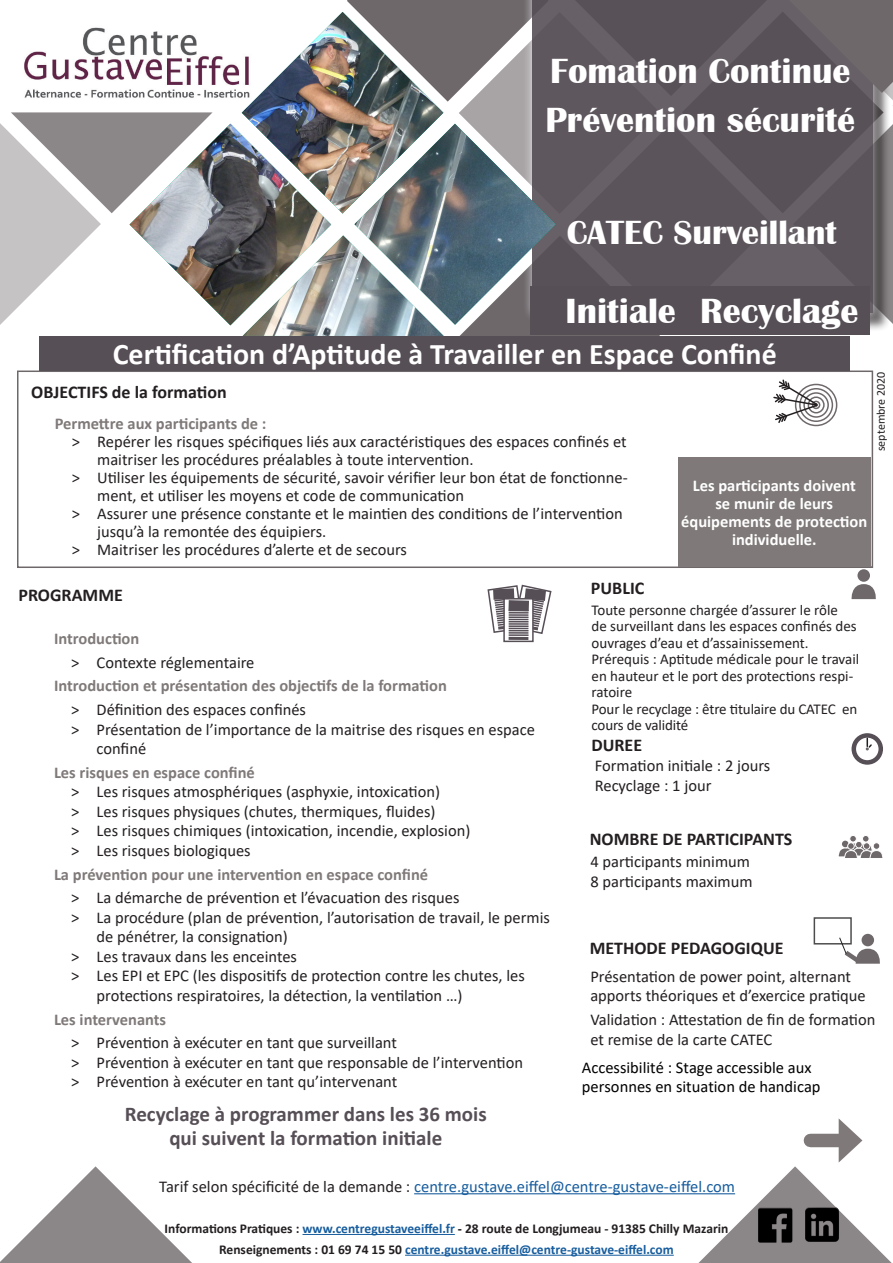
<style>
.page{position:relative;width:893px;height:1263px;background:#fff}
.page>*{position:absolute;margin:0;border:0;box-sizing:border-box;transform-origin:0 0}
.Réf{font:700 36px "Britannic";color:#fff}
.Réf-2{font:700 34.5px "Britannic";color:#fff}
.Réf-3{font:700 30px "Calibri";color:#fff}
.t1{font:700 21px/24px "Calibri";color:#564f56;text-align:center}
.t2{font:700 18px "Calibri";color:#231f20}
.t3{font:16.5px/19.5px "Calibri";color:#231f20}
.titre_partie_gris_ma{font:700 16.5px "Calibri";color:#7f7a79}
.t4{font:16.5px "Calibri";color:#175d9e}
.titre_partie_jaune{font:700 16.5px/18px "Calibri";color:#fff;text-align:center}
.titre_partie_gris_ma-2{font:16.5px/19.5px "Calibri";color:#000}
.titre_partie_violet{font:700 16.5px "Calibri";color:#7f7a79}
.t5{font:15px/16.5px "Calibri";color:#231f20}
.t6{font:700 13.5px/20.7px "Calibri";color:#231f20;text-align:center}
.t7{font:12px "Calibri";color:#231f20}
.s1{color:#231f20}
.s2{color:#175d9e}
.s3{color:#000}
</style>
<div class="page">
<svg style="left:0;top:112px;width:130px;height:213px"></svg>
<img style="left:24px;top:27px;width:106px;height:71px">
<hr style="left:302px;top:1234px;width:153px;height:1px;background:#175d9e">
<hr style="left:405px;top:1255px;width:269px;height:1px;background:#175d9e">
<svg style="left:0;top:1166px;width:192px;height:97px"></svg>
<div style="left:17px;top:370px;width:856px;height:198px;border:2px solid #6e686b"></div>
<div style="left:851px;top:733px;width:32px;height:32px;border:4px solid #564f56;border-radius:50%"></div>
<svg style="left:866px;top:738px;width:7px;height:12px"></svg>
<svg style="left:851px;top:584px;width:25px;height:15px"></svg>
<div style="left:857px;top:569px;width:13px;height:13px;background:#6e686b;border-radius:50%"></div>
<div style="left:862px;top:835px;width:7px;height:7px;background:#6e686b;border-radius:50%"></div>
<div style="left:862px;top:835px;width:7px;height:7px;border:1px solid #fff;border-radius:50%"></div>
<div style="left:850px;top:835px;width:6px;height:7px;background:#6e686b;border-radius:50%"></div>
<div style="left:850px;top:835px;width:6px;height:7px;border:1px solid #fff;border-radius:50%"></div>
<svg style="left:838px;top:841px;width:45px;height:17px"></svg>
<div style="left:873px;top:843px;width:7px;height:6px;background:#6e686b;border-radius:50%"></div>
<div style="left:873px;top:842px;width:7px;height:7px;border:1px solid #fff;border-radius:50%"></div>
<svg style="left:508px;top:635px;width:21px;height:4px"></svg>
<div style="left:503px;top:598px;width:31px;height:44px;border:2px solid #564f56"></div>
<hr style="left:509px;top:634px;width:20px;height:2px;background:#564f56">
<svg style="left:487px;top:584px;width:65px;height:51px"></svg>
<hr style="left:509px;top:637px;width:19px;height:3px;background:#564f56">
<div style="left:814px;top:917px;width:38px;height:27px;border:2px solid #4d4d4d"></div>
<div style="left:862px;top:934px;width:12px;height:12px;background:#6e686b;border-radius:50%"></div>
<svg style="left:839px;top:937px;width:41px;height:27px"></svg>
<div style="left:795px;top:384px;width:42px;height:42px;border:2px solid #6e686b;border-radius:50%"></div>
<div style="left:799px;top:388px;width:34px;height:34px;border:2px solid #6e686b;border-radius:50%"></div>
<div style="left:803px;top:392px;width:26px;height:26px;border:2px solid #6e686b;border-radius:50%"></div>
<div style="left:808px;top:396px;width:17px;height:17px;border:2px solid #6e686b;border-radius:50%"></div>
<div style="left:812px;top:401px;width:8px;height:8px;border:2px solid #6e686b;border-radius:50%"></div>
<svg style="left:773px;top:379px;width:46px;height:45px"></svg>
<hr style="left:414px;top:1193px;width:321px;height:1px;background:#175d9e">
<img style="left:130px;top:12px;width:217px;height:324px">
<div style="left:678px;top:457px;width:192px;height:109px;background:#7f7a79"></div>
<div style="left:40px;top:336px;width:810px;height:34px;background:#564f56"></div>
<svg style="left:699px;top:1118px;width:193px;height:145px"></svg>
<svg style="left:347px;top:0;width:546px;height:336px;background:#6b696f"></svg>
<p class="Réf" style="left:550px;top:51px;width:302px">Fomation Continue</p>
<p class="Réf" style="left:545px;top:99px;width:311px">Prévention sécurité</p>
<p class="Réf-2" style="left:567px;top:213px;width:271px">CATEC Surveillant</p>
<p class="Réf" style="left:566px;top:290px;width:112px">Initiale</p>
<p class="Réf" style="left:700px;top:290px;width:160px">Recyclage</p>
<p class="Réf-3" style="left:113px;top:333px;width:666px">Certification d’Aptitude à Travailler en Espace Confiné</p>
<p class="t2" style="left:31px;top:380px;width:197px">OBJECTIFS de la formation</p>
<p class="titre_partie_violet" style="left:55px;top:412px;width:213px">Permettre aux participants de :</p>
<p class="t3" style="left:97px;top:432px;width:531px;line-height:18px;text-indent:-26px">˃ Repérer les risques spécifiques liés aux caractéristiques des espaces confinés et maitriser les procédures préalables à toute intervention.</p>
<p class="t3" style="left:97px;top:468px;width:532px;line-height:18px;text-indent:-26px">˃ Utiliser les équipements de sécurité, savoir vérifier leur bon état de fonctionne&shy;ment, et utiliser les moyens et code de communication</p>
<p class="t3" style="left:97px;top:504px;width:527px;line-height:18px;text-indent:-26px">˃ Assurer une présence constante et le maintien des conditions de l’intervention jusqu’à la remontée des équipiers.</p>
<p class="t3" style="left:72px;top:539px;width:337px">˃ Maitriser les procédures d’alerte et de secours</p>
<p class="t2" style="left:18px;top:582px;width:106px">PROGRAMME</p>
<p class="t2" style="left:591px;top:575px;width:55px">PUBLIC</p>
<p class="titre_partie_jaune" style="left:681px;top:476px;width:188px">Les participants doivent<br>se munir de leurs équipements de protection individuelle.</p>
<p class="t7" style="left:872px;top:451px;width:81px;rotate:-90deg">septembre 2020</p>
<p class="titre_partie_gris_ma" style="left:54px;top:627px;width:87px">Introduction</p>
<p class="t3" style="left:71px;top:652px;width:185px">˃ Contexte réglementaire</p>
<p class="titre_partie_gris_ma" style="left:54px;top:674px;width:394px">Introduction et présentation des objectifs de la formation</p>
<p class="t3" style="left:71px;top:699px;width:237px">˃ Définition des espaces confinés</p>
<p class="t3" style="left:97px;top:719px;width:440px;text-indent:-26px">˃ Présentation de l’importance de la maitrise des risques en espace confiné</p>
<p class="titre_partie_gris_ma" style="left:54px;top:761px;width:202px">Les risques en espace confiné</p>
<p class="t3" style="left:71px;top:782px;width:370px">˃ Les risques atmosphériques (asphyxie, intoxication)</p>
<p class="t3" style="left:71px;top:801px;width:366px">˃ Les risques physiques (chutes, thermiques, fluides)</p>
<p class="t3" style="left:71px;top:821px;width:401px">˃ Les risques chimiques (intoxication, incendie, explosion)</p>
<p class="t3" style="left:71px;top:840px;width:181px">˃ Les risques biologiques</p>
<p class="titre_partie_gris_ma" style="left:54px;top:862px;width:376px">La prévention pour une intervention en espace confiné</p>
<p class="t3" style="left:71px;top:888px;width:390px">˃ La démarche de prévention et l’évacuation des risques</p>
<p class="t3" style="left:97px;top:907px;width:455px;text-indent:-26px">˃ La procédure (plan de prévention, l’autorisation de travail, le permis de pénétrer, la consignation)</p>
<p class="t3" style="left:71px;top:946px;width:228px">˃ Les travaux dans les enceintes</p>
<p class="t3" style="left:97px;top:966px;width:430px;text-indent:-26px">˃ Les EPI et EPC (les dispositifs de protection contre les chutes, les protections respiratoires, la détection, la ventilation …)</p>
<p class="titre_partie_gris_ma" style="left:54px;top:1007px;width:114px">Les intervenants</p>
<p class="t3" style="left:71px;top:1033px;width:327px">˃ Prévention à exécuter en tant que surveillant</p>
<p class="t3" style="left:71px;top:1052px;width:453px">˃ Prévention à exécuter en tant que responsable de l’intervention</p>
<p class="t3" style="left:71px;top:1072px;width:328px">˃ Prévention à exécuter en tant qu’intervenant</p>
<p class="t1" style="left:125px;top:1102px;width:363px">Recyclage à programmer dans les 36 mois qui suivent la formation initiale</p>
<p class="t5" style="left:591px;top:601px;width:267px">Toute personne chargée d’assurer le rôle de surveillant dans les espaces confinés des ouvrages d’eau et d’assainissement.</p>
<p class="t5" style="left:591px;top:650px;width:269px">Prérequis : Aptitude médicale pour le travail en hauteur et le port des protections respi&shy;ratoire</p>
<p class="t5" style="left:591px;top:700px;width:267px">Pour le recyclage : être titulaire du CATEC en cours de validité</p>
<p class="t2" style="left:591px;top:733px;width:52px">DUREE</p>
<p class="t3" style="left:595px;top:755px;width:177px">Formation initiale : 2 jours</p>
<p class="t3" style="left:595px;top:775px;width:118px">Recyclage : 1 jour</p>
<p class="t2" style="left:590px;top:826px;width:204px">NOMBRE DE PARTICIPANTS</p>
<p class="t3" style="left:590px;top:852px;width:161px">4 participants minimum</p>
<p class="t3" style="left:590px;top:871px;width:164px">8 participants maximum</p>
<p class="t2" style="left:590px;top:935px;width:195px">METHODE PEDAGOGIQUE</p>
<p class="t3" style="left:590px;top:966px;width:277px">Présentation de power point, alternant apports théoriques et d’exercice pratique</p>
<p class="t3" style="left:590px;top:1009px;width:287px">Validation : Attestation de fin de formation et remise de la carte CATEC</p>
<p class="titre_partie_gris_ma-2" style="left:582px;top:1057px;width:240px">Accessibilité : Stage accessible aux personnes en situation de handicap</p>
<p class="t4" style="left:159px;top:1175px;width:577px"><span class="s1">Tarif selon spécificité de la demande :</span> centre.gustave.eiffel@centre-gustave-eiffel.com</p>
<p class="t6" style="left:165px;top:1218px;width:565px">Informations Pratiques : <span class="s2">www.centregustaveeiffel.fr</span> <span class="s3">-</span> 28 route de Longjumeau - 91385 Chilly Mazarin<br>Renseignements : 01 69 74 15 50 <span class="s2">centre.gustave.eiffel@centre-gustave-eiffel.com</span></p>
</div>
